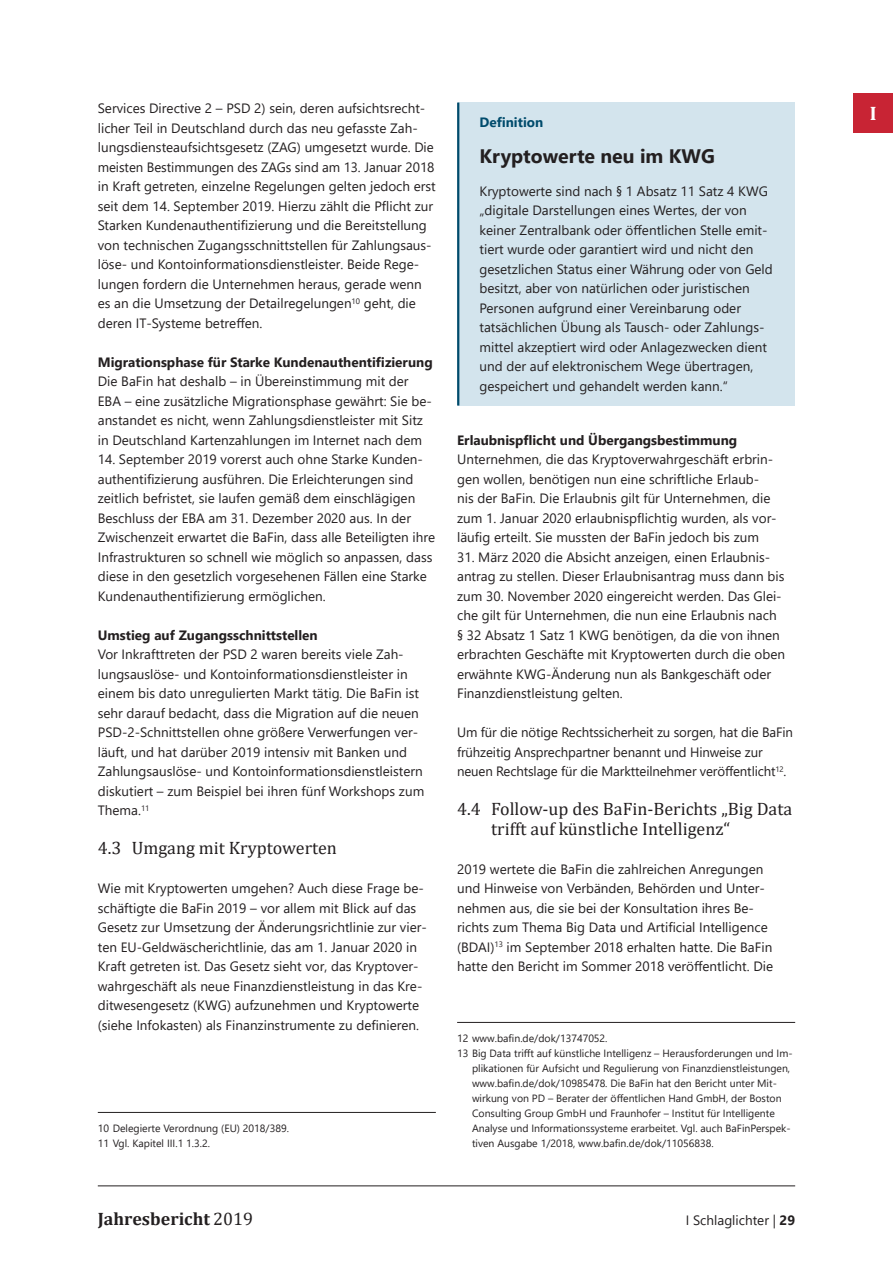
<style>
.page{position:relative;width:893px;height:1263px;background:#fff}
.page>*{position:absolute;margin:0;border:0;box-sizing:border-box;transform-origin:0 0}
.t1{font:700 19.5px "Segoe UI";color:#231f20}
.t2{font:700 19.5px "Cambria";color:#fff}
.headline_2_ebene_2{font:18px/19.5px "Cambria";color:#231f20}
.t3{font:700 18px "Cambria";color:#231f20}
.copy{font:13.5px/19.5px "Segoe UI";color:#231f20}
.kasten_copy{font:13.5px/19.5px "Segoe UI";color:#231f20}
.subheadline{font:700 13.5px "Segoe UI";color:#231f20}
.kasten_lebender_kolu{font:700 13.5px "Segoe UI";color:#004b6c}
.copy-2{font:10.5px/15px "Segoe UI";color:#231f20}
.s1{font-weight:400}
.s2{font-weight:700}
</style>
<div class="page">
<hr style="left:98px;top:1112px;width:338px;height:1px;background:#231f20">
<hr style="left:457px;top:1022px;width:338px;height:1px;background:#231f20">
<div style="left:458px;top:103px;width:337px;height:303px;background:#d3e4ed"></div>
<hr style="left:457px;top:103px;width:2px;height:303px;background:#004b6c">
<hr style="left:98px;top:1185px;width:697px;height:1px;background:#231f20">
<div style="left:854px;top:94px;width:39px;height:39px;background:#c82434"></div>
<p class="copy" style="left:98px;top:97px;width:340px">Services Directive 2 – PSD 2) sein, deren aufsichtsrecht&shy;licher Teil in Deutschland durch das neu gefasste Zah&shy;lungsdiensteaufsichtsgesetz (ZAG) umgesetzt wurde. Die meisten Bestimmungen des ZAGs sind am 13. Januar 2018 in Kraft getreten, einzelne Regelungen gelten jedoch erst seit dem 14. September 2019. Hierzu zählt die Pflicht zur Starken Kundenauthentifizierung und die Bereitstellung von technischen Zugangsschnittstellen für Zahlungsaus&shy;löse- und Kontoinformationsdienstleister. Beide Rege&shy;lungen fordern die Unternehmen heraus, gerade wenn es an die Umsetzung der Detailregelungen<sup>10</sup> geht, die deren IT-Systeme betreffen.</p>
<h3 class="subheadline" style="left:98px;top:349px;width:336px">Migrationsphase für Starke Kundenauthentifizierung</h3>
<p class="copy" style="left:98px;top:370px;width:336px">Die BaFin hat deshalb – in Übereinstimmung mit der EBA – eine zusätzliche Migrationsphase gewährt: Sie be&shy;anstandet es nicht, wenn Zahlungsdienstleister mit Sitz in Deutschland Kartenzahlungen im Internet nach dem</p>
<p class="copy" style="left:98px;top:448px;width:339px">14. September 2019 vorerst auch ohne Starke Kunden&shy;authentifizierung ausführen. Die Erleichterungen sind zeitlich befristet, sie laufen gemäß dem einschlägigen Beschluss der EBA am 31. Dezember 2020 aus. In der Zwischenzeit erwartet die BaFin, dass alle Beteiligten ihre Infrastrukturen so schnell wie möglich so anpassen, dass diese in den gesetzlich vorgesehenen Fällen eine Starke Kundenauthentifizierung ermöglichen.</p>
<h3 class="subheadline" style="left:98px;top:622px;width:221px">Umstieg auf Zugangsschnittstellen</h3>
<p class="copy" style="left:98px;top:643px;width:328px">Vor Inkrafttreten der PSD 2 waren bereits viele Zah&shy;lungsauslöse- und Kontoinformationsdienstleister in einem bis dato unregulierten Markt tätig. Die BaFin ist sehr darauf bedacht, dass die Migration auf die neuen PSD-2-Schnittstellen ohne größere Verwerfungen ver&shy;läuft, und hat darüber 2019 intensiv mit Banken und Zahlungsauslöse- und Kontoinformationsdienstleistern diskutiert – zum Beispiel bei ihren fünf Workshops zum Thema.<sup>11</sup></p>
<h3 class="headline_2_ebene_2" style="left:98px;top:838px;width:241px">4.3 Umgang mit Kryptowerten</h3>
<p class="copy" style="left:98px;top:877px;width:330px">Wie mit Kryptowerten umgehen? Auch diese Frage be&shy;schäftigte die BaFin 2019 – vor allem mit Blick auf das Gesetz zur Umsetzung der Änderungsrichtlinie zur vier&shy;ten EU-Geldwäscherichtlinie, das am 1. Januar 2020 in Kraft getreten ist. Das Gesetz sieht vor, das Kryptover&shy;wahrgeschäft als neue Finanzdienstleistung in das Kre&shy;ditwesengesetz (KWG) aufzunehmen und Kryptowerte (siehe Infokasten) als Finanzinstrumente zu definieren.</p>
<p class="copy-2" style="left:98px;top:1119px;width:193px">10 Delegierte Verordnung (EU) 2018/389.</p>
<p class="copy-2" style="left:98px;top:1134px;width:114px">11 Vgl. Kapitel III.1 1.3.2.</p>
<p class="kasten_lebender_kolu" style="left:479px;top:110px;width:65px">Definition</p>
<h3 class="t1" style="left:479px;top:138px;width:237px">Kryptowerte neu im KWG</h3>
<p class="kasten_copy" style="left:479px;top:180px;width:295px">Kryptowerte sind nach § 1 Absatz 11 Satz 4 KWG „digitale Darstellungen eines Wertes, der von keiner Zentralbank oder öffentlichen Stelle emit&shy;tiert wurde oder garantiert wird und nicht den gesetzlichen Status einer Währung oder von Geld besitzt, aber von natürlichen oder juristischen Personen aufgrund einer Vereinbarung oder tatsächlichen Übung als Tausch- oder Zahlungs&shy;mittel akzeptiert wird oder Anlagezwecken dient und der auf elektronischem Wege übertragen, gespeichert und gehandelt werden kann.“</p>
<h3 class="subheadline" style="left:457px;top:427px;width:282px">Erlaubnispflicht und Übergangsbestimmung</h3>
<p class="copy" style="left:457px;top:448px;width:321px">Unternehmen, die das Kryptoverwahrgeschäft erbrin&shy;gen wollen, benötigen nun eine schriftliche Erlaub&shy;nis der BaFin. Die Erlaubnis gilt für Unternehmen, die zum 1. Januar 2020 erlaubnispflichtig wurden, als vor&shy;läufig erteilt. Sie mussten der BaFin jedoch bis zum</p>
<p class="copy" style="left:457px;top:546px;width:330px">31. März 2020 die Absicht anzeigen, einen Erlaubnis&shy;antrag zu stellen. Dieser Erlaubnisantrag muss dann bis zum 30. November 2020 eingereicht werden. Das Glei&shy;che gilt für Unternehmen, die nun eine Erlaubnis nach § 32 Absatz 1 Satz 1 KWG benötigen, da die von ihnen erbrachten Geschäfte mit Kryptowerten durch die oben erwähnte KWG-Änderung nun als Bankgeschäft oder Finanzdienstleistung gelten.</p>
<p class="copy" style="left:457px;top:721px;width:337px">Um für die nötige Rechtssicherheit zu sorgen, hat die BaFin frühzeitig Ansprechpartner benannt und Hinweise zur neuen Rechtslage für die Marktteilnehmer veröffentlicht<sup>12</sup>.</p>
<h3 class="headline_2_ebene_2" style="left:491px;top:799px;width:303px;text-indent:-34px">4.4 Follow-up des BaFin-Berichts „Big Data trifft auf künstliche Intelligenz“</h3>
<p class="copy" style="left:457px;top:858px;width:318px">2019 wertete die BaFin die zahlreichen Anregungen und Hinweise von Verbänden, Behörden und Unter&shy;nehmen aus, die sie bei der Konsultation ihres Be&shy;richts zum -Thema Big Data und Artificial Intelligence (BDAI)<sup>13</sup> im September 2018 erhalten hatte. Die BaFin hatte den Bericht im Sommer 2018 veröffentlicht. Die</p>
<p class="copy-2" style="left:457px;top:1029px;width:152px">12 www.bafin.de/dok/13747052.</p>
<p class="copy-2" style="left:472px;top:1044px;width:322px;text-indent:-15px">13 Big Data trifft auf künstliche Intelligenz – Herausforderungen und Im&shy;plikationen für Aufsicht und Regulierung von Finanzdienstleistungen, www.bafin.de/dok/10985478. Die BaFin hat den Bericht unter Mit&shy;wirkung von PD – Berater der öffentlichen Hand GmbH, der -Boston Consulting Group GmbH und Fraunhofer – Institut für Intelligente Analyse und Informationssysteme erarbeitet. Vgl. auch BaFinPerspek&shy;tiven Ausgabe 1/2018, www.bafin.de/dok/11056838.</p>
<h2 class="t3" style="left:98px;top:1206px;width:157px">Jahresbericht <span class="s1">2019</span></h2>
<p class="copy" style="left:686px;top:1209px;width:111px">I Schlaglichter | <span class="s2">29</span></p>
<h1 class="t2" style="left:870px;top:99px;width:8px">I</h1>
</div>
